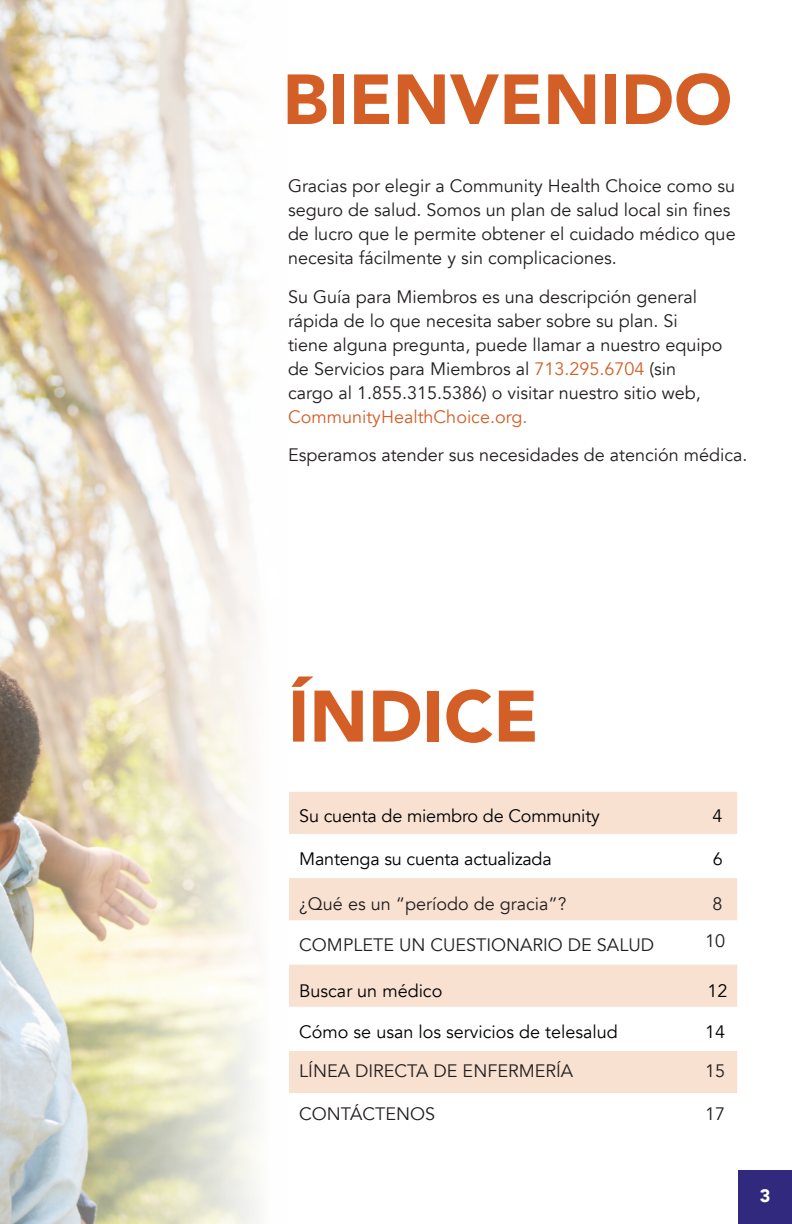
<style>
.page{position:relative;width:792px;height:1224px;background:#fff}
.page>*{position:absolute;margin:0;border:0;box-sizing:border-box;transform-origin:0 0}
.t1{font:900 72px "Avenir";color:#d35f27}
.t2{font:900 70px "Avenir";color:#d35f27}
.t3{font:18px/24px "Avenir";color:#231f20}
.t4{font:18px "Avenir";letter-spacing:-.01em;color:#000}
.t5{font:18px "Avenir";color:#d35f27}
.t6{font:900 18px "Avenir";color:#fff}
.s1{color:#d35f27}
</style>
<div class="page">
<div style="left:738px;top:1170px;width:54px;height:54px;background:#30297d"></div>
<svg style="left:289px;top:792px;width:448px;height:301px;fill:#f8e1d1"></svg>
<svg style="left:289px;top:835px;width:448px;height:129px"></svg>
<hr style="left:288px;top:834px;width:450px;height:1px;background:#fff">
<hr style="left:288px;top:877px;width:450px;height:1px;background:#fff">
<hr style="left:288px;top:920px;width:450px;height:1px;background:#fff">
<hr style="left:288px;top:964px;width:450px;height:1px;background:#fff">
<hr style="left:288px;top:1007px;width:450px;height:1px;background:#fff">
<hr style="left:288px;top:1050px;width:450px;height:1px;background:#fff">
<img style="left:0;top:0;width:258px;height:1224px">
<h2 class="t2" style="left:283px;top:40px;width:451px">BIENVENIDO</h2>
<p class="t3" style="left:288px;top:174px;width:449px">Gracias por elegir a Community Health Choice como su seguro de salud. Somos un plan de salud local sin fines de lucro que le permite obtener el cuidado médico que necesita fácilmente y sin complicaciones.</p>
<p class="t3" style="left:288px;top:285px;width:436px">Su Guía para Miembros es una descripción general rápida de lo que necesita saber sobre su plan. Si tiene alguna pregunta, puede llamar a nuestro equipo de Servicios para Miembros al <span class="s1">713.295.6704</span> (sin cargo al 1.855.315.5386) o visitar nuestro sitio web,</p>
<p class="t5" style="left:288px;top:406px;width:241px">CommunityHealthChoice.org.</p>
<p class="t3" style="left:288px;top:443px;width:461px">Esperamos atender sus necesidades de atención médica.</p>
<h1 class="t1" style="left:288px;top:655px;width:252px">ÍNDICE</h1>
<p class="t4" style="left:299px;top:805px;width:302px">Su cuenta de miembro de Community</p>
<p class="t4" style="left:712px;top:805px;width:12px">4</p>
<p class="t4" style="left:299px;top:848px;width:254px">Mantenga su cuenta actualizada</p>
<p class="t4" style="left:713px;top:848px;width:12px">6</p>
<p class="t3" style="left:299px;top:892px;width:269px">¿Qué es un “período de gracia”?</p>
<p class="t3" style="left:712px;top:892px;width:12px">8</p>
<p class="t3" style="left:299px;top:934px;width:356px">COMPLETE UN CUESTIONARIO DE SALUD</p>
<p class="t3" style="left:705px;top:930px;width:22px">10</p>
<p class="t4" style="left:299px;top:980px;width:145px">Buscar un médico</p>
<p class="t4" style="left:708px;top:980px;width:22px">12</p>
<p class="t4" style="left:299px;top:1021px;width:320px">Cómo se usan los servicios de telesalud</p>
<p class="t4" style="left:705px;top:1021px;width:22px">14</p>
<p class="t3" style="left:299px;top:1059px;width:275px">LÍNEA DIRECTA DE ENFERMERÍA</p>
<p class="t3" style="left:705px;top:1059px;width:22px">15</p>
<p class="t3" style="left:299px;top:1102px;width:137px">CONTÁCTENOS</p>
<p class="t3" style="left:705px;top:1102px;width:22px">17</p>
<p class="t6" style="left:760px;top:1180px;width:12px">3</p>
</div>
